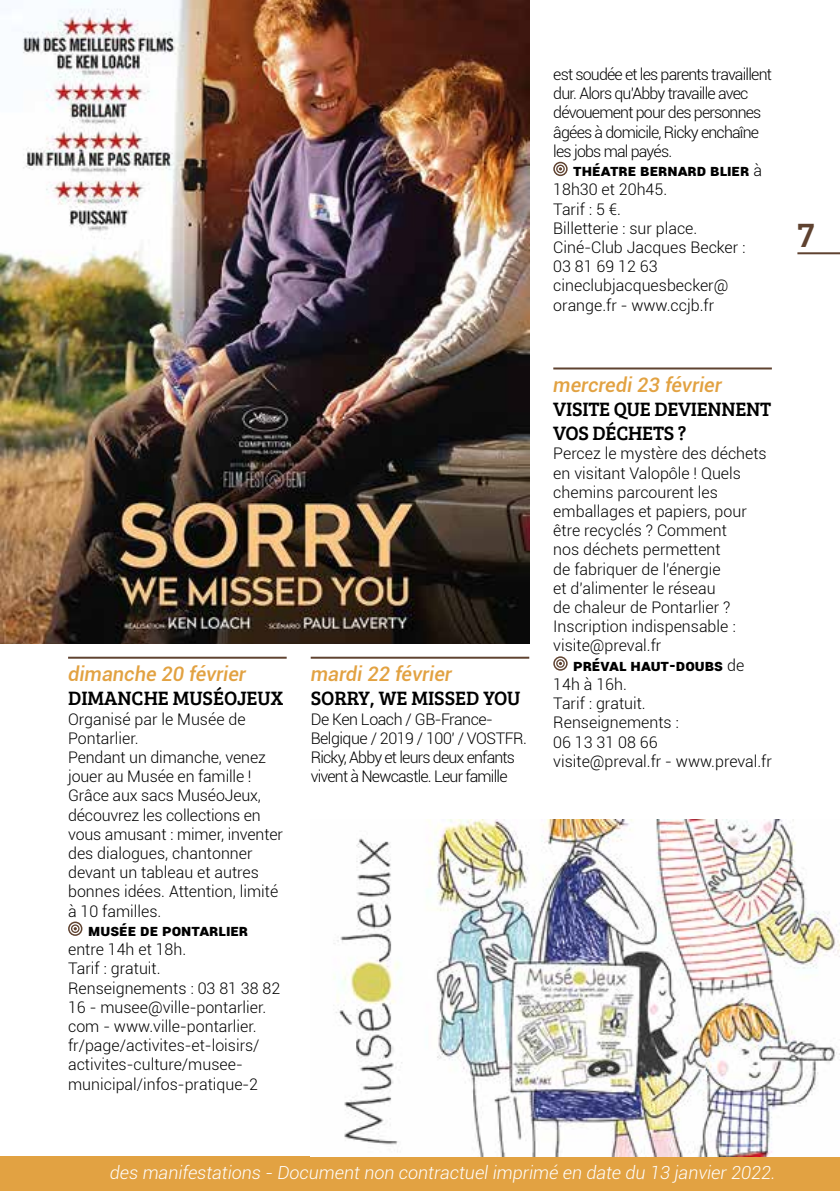
<style>
.page{position:relative;width:840px;height:1191px;background:#fff}
.page>*{position:absolute;margin:0;border:0;box-sizing:border-box;transform-origin:0 0}
.t1{font:36px "Bree Serif";color:#5f4230}
.t2{font:20px/24px "Bree Serif";letter-spacing:-.01em;color:#000}
.t3{font:italic 500 20px "Roboto";color:#e2a242}
.t4{font:italic 300 18px "Roboto";color:#fff}
.t5{font:300 16px/19.2px "Roboto";color:#000}
.t6{font:300 16px/19.2px "Roboto";letter-spacing:-.05em;color:#000}
.t7{font:900 16px "Roboto";color:#000}
.s1{font-weight:900}
</style>
<div class="page">
<hr style="left:797px;top:252px;width:42px;height:2px;background:#5f4230">
<hr style="left:68px;top:656px;width:218px;height:2px;background:#5f4230">
<svg style="left:68px;top:921px;width:14px;height:15px"></svg>
<div style="left:70px;top:923px;width:11px;height:11px;border:1px solid #fff;border-radius:50%"></div>
<svg style="left:72px;top:925px;width:6px;height:6px"></svg>
<hr style="left:310px;top:656px;width:219px;height:2px;background:#5f4230">
<hr style="left:553px;top:367px;width:218px;height:2px;background:#5f4230">
<svg style="left:553px;top:162px;width:14px;height:14px"></svg>
<div style="left:554px;top:163px;width:11px;height:12px;border:1px solid #fff;border-radius:50%"></div>
<svg style="left:557px;top:166px;width:6px;height:6px"></svg>
<svg style="left:553px;top:656px;width:14px;height:14px"></svg>
<div style="left:554px;top:658px;width:11px;height:11px;border:1px solid #fff;border-radius:50%"></div>
<svg style="left:557px;top:660px;width:6px;height:6px"></svg>
<div style="left:0;top:1157px;width:839px;height:34px;background:#e2a242"></div>
<img style="left:0;top:0;width:529px;height:643px">
<img style="left:333px;top:819px;width:506px;height:338px">
<p class="t3" style="left:68px;top:660px;width:179px">dimanche 20 février</p>
<p class="t2" style="left:68px;top:685px;width:216px">DIMANCHE MUSÉOJEUX</p>
<p class="t5" style="left:68px;top:709px;width:216px">Organisé par le Musée de<br>Pontarlier.<br>Pendant un dimanche, venez jouer au Musée en famille !<br>Grâce aux sacs MuséoJeux, découvrez les collections en vous amusant : mimer, inventer des dialogues, chantonner devant un tableau et autres bonnes idées. Attention, limité à 10 familles.</p>
<p class="t7" style="left:88px;top:919px;width:161px">Musée de Pontarlier</p>
<p class="t5" style="left:68px;top:939px;width:214px">entre 14h et 18h.<br>Tarif : gratuit.<br>Renseignements : 03 81 38 82<br>16 - musee@ville-pontarlier. com - www.ville-pontarlier. fr/page/activites-et-loisirs/ activites-culture/musee&shy;municipal/infos-pratique-2</p>
<p class="t3" style="left:310px;top:660px;width:143px">mardi 22 février</p>
<p class="t2" style="left:310px;top:685px;width:211px">SORRY, WE MISSED YOU</p>
<p class="t6" style="left:310px;top:709px;width:217px">De Ken Loach / GB-France-<br>Belgique / 2019 / 100' / VOSTFR.<br>Ricky, Abby et leurs deux enfants vivent à Newcastle. Leur famille</p>
<p class="t6" style="left:553px;top:64px;width:220px">est soudée et les parents travaillent dur. Alors qu'Abby travaille avec dévouement pour des personnes âgées à domicile, Ricky enchaîne les jobs mal payés.</p>
<p class="t5" style="left:553px;top:160px;width:210px;text-indent:20px"><span class="s1">Théatre Bernard Blier</span> à<br>18h30 et 20h45.<br>Tarif : 5 €.<br>Billetterie : sur place.<br>Ciné-Club Jacques Becker :<br>03 81 69 12 63 cineclubjacquesbecker@ orange.fr - www.ccjb.fr</p>
<p class="t3" style="left:553px;top:371px;width:170px">mercredi 23 février</p>
<p class="t2" style="left:553px;top:396px;width:219px">VISITE QUE DEVIENNENT<br>VOS DÉCHETS ?</p>
<p class="t5" style="left:553px;top:443px;width:215px">Percez le mystère des déchets en visitant Valopôle ! Quels chemins parcourent les emballages et papiers, pour être recyclés ? Comment<br>nos déchets permettent<br>de fabriquer de l'énergie<br>et d'alimenter le réseau<br>de chaleur de Pontarlier ?<br>Inscription indispensable : visite@preval.fr</p>
<p class="t5" style="left:553px;top:655px;width:220px;text-indent:20px"><span class="s1">Préval haut-doubs</span> de<br>14h à 16h.<br>Tarif : gratuit.<br>Renseignements :<br>06 13 31 08 66<br>visite@preval.fr - www.preval.fr</p>
<h1 class="t1" style="left:797px;top:208px;width:19px">7</h1>
<p class="t4" style="left:110px;top:1160px;width:666px">des manifestations - Document non contractuel imprimé en date du 13 janvier 2022.</p>
</div>
